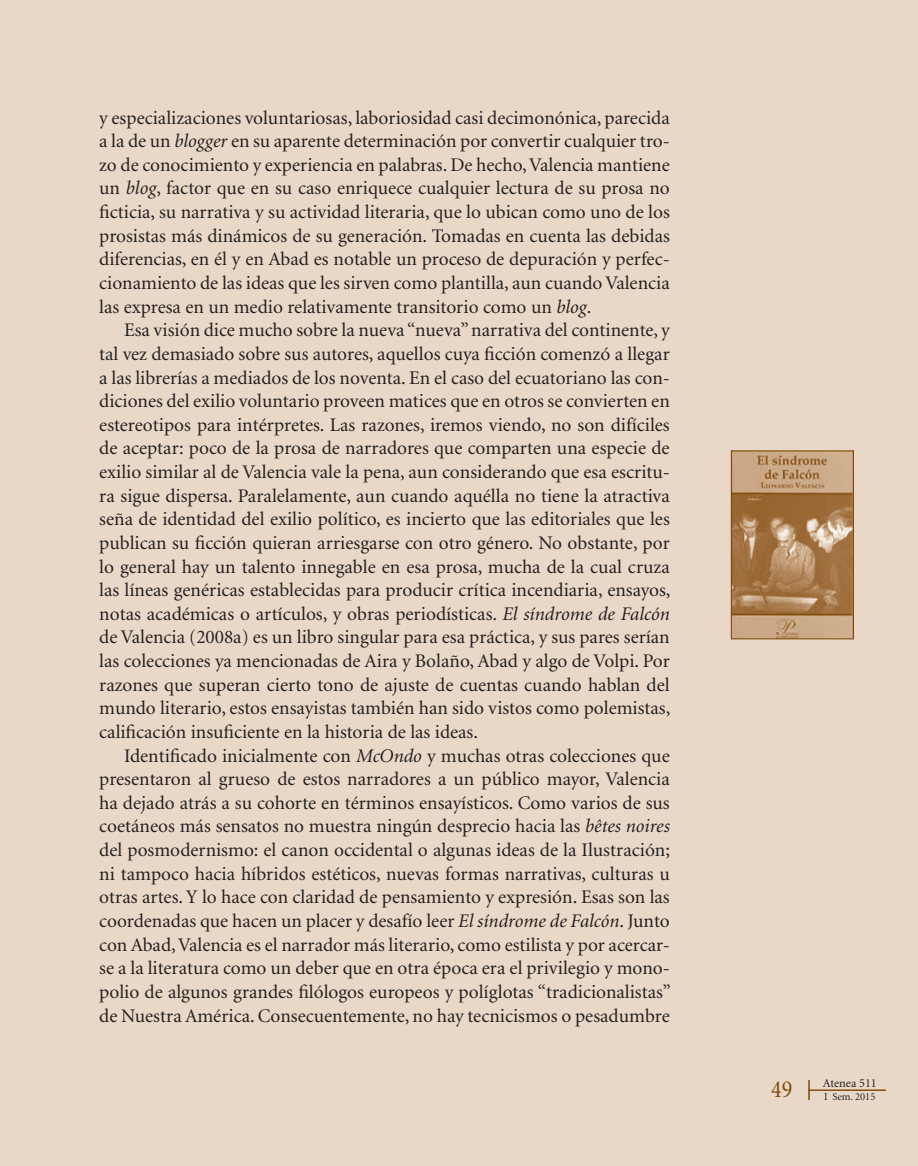
<style>
.page{position:relative;width:918px;height:1166px;background:#e9d8c7}
.page>*{position:absolute;margin:0;border:0;box-sizing:border-box;transform-origin:0 0}
.t1{font:24.5px "Minion";color:#7d4704;scale:.9 1}
.t2{font:19.25px/23.6px "Minion";color:#231f20;text-align:justify}
.t3{font:12.25px "Minion";color:#231f20}
.t4{font:10.5px "Minion";color:#231f20}
.s1{font-style:italic}
</style>
<div class="page">
<hr style="left:809px;top:1090px;width:76px;height:1px;background:#7d4704">
<svg style="left:808px;top:1080px;width:1px;height:20px"></svg>
<img style="left:733px;top:452px;width:119px;height:185px">
<div style="left:731px;top:450px;width:123px;height:189px;border:1px solid #7d4704"></div>
<p class="t2" style="left:99px;top:106px;width:572px">y especializaciones voluntariosas, laboriosidad casi decimonónica, parecida a la de un <span class="s1">blogger</span> en su aparente determinación por convertir cualquier tro&shy;zo de conocimiento y experiencia en palabras. De hecho, Valencia mantiene un <span class="s1">blog</span>, factor que en su caso enriquece cualquier lectura de su prosa no ficticia, su narrativa y su actividad literaria, que lo ubican como uno de los prosistas más dinámicos de su generación. Tomadas en cuenta las debidas diferencias, en él y en Abad es notable un proceso de depuración y perfec&shy;cionamiento de las ideas que les sirven como plantilla, aun cuando Valencia las expresa en un medio relativamente transitorio como un <span class="s1">blog</span>.</p>
<p class="t2" style="left:99px;top:319px;width:573px;text-indent:25px">Esa visión dice mucho sobre la nueva “nueva” narrativa del continente, y tal vez demasiado sobre sus autores, aquellos cuya ficción comenzó a llegar a las librerías a mediados de los noventa. En el caso del ecuatoriano las con&shy;diciones del exilio voluntario proveen matices que en otros se convierten en estereotipos para intérpretes. Las razones, iremos viendo, no son difíciles de aceptar: poco de la prosa de narradores que comparten una especie de exilio similar al de Valencia vale la pena, aun considerando que esa escritu&shy;ra sigue dispersa. Paralelamente, aun cuando aquélla no tiene la atractiva seña de identidad del exilio político, es incierto que las editoriales que les publican su ficción quieran arriesgarse con otro género. No obstante, por lo general hay un talento innegable en esa prosa, mucha de la cual cruza las líneas genéricas establecidas para producir crítica incendiaria, ensayos, notas académicas o artículos, y obras periodísticas. <span class="s1">El síndrome de Falcón </span>de Valencia (2008a) es un libro singular para esa práctica, y sus pares serían las colecciones ya mencionadas de Aira y Bolaño, Abad y algo de Volpi. Por razones que superan cierto tono de ajuste de cuentas cuando hablan del mundo literario, estos ensayistas también han sido vistos como polemistas, calificación insuficiente en la historia de las ideas.</p>
<p class="t2" style="left:99px;top:744px;width:573px;text-indent:25px">Identificado inicialmente con <span class="s1">McOndo</span> y muchas otras colecciones que presentaron al grueso de estos narradores a un público mayor, Valencia ha dejado atrás a su cohorte en términos ensayísticos. Como varios de sus coetáneos más sensatos no muestra ningún desprecio hacia las <span class="s1">bêtes noires </span>del posmodernismo: el canon occidental o algunas ideas de la Ilustración; ni tampoco hacia híbridos estéticos, nuevas formas narrativas, culturas u otras artes. Y lo hace con claridad de pensamiento y expresión. Esas son las coordenadas que hacen un placer y desafío leer <span class="s1">El síndrome de Falcón</span>. Junto con Abad, Valencia es el narrador más literario, como estilista y por acercar&shy;se a la literatura como un deber que en otra época era el privilegio y mono&shy;polio de algunos grandes filólogos europeos y políglotas “tradicionalistas” de Nuestra América. Consecuentemente, no hay tecnicismos o pesadumbre</p>
<p class="t3" style="left:823px;top:1077px;width:56px">Atenea 511</p>
<p class="t1" style="left:771px;top:1077px;width:25px">49</p>
<p class="t4" style="left:824px;top:1091px;width:53px">I Sem. 2015</p>
</div>
